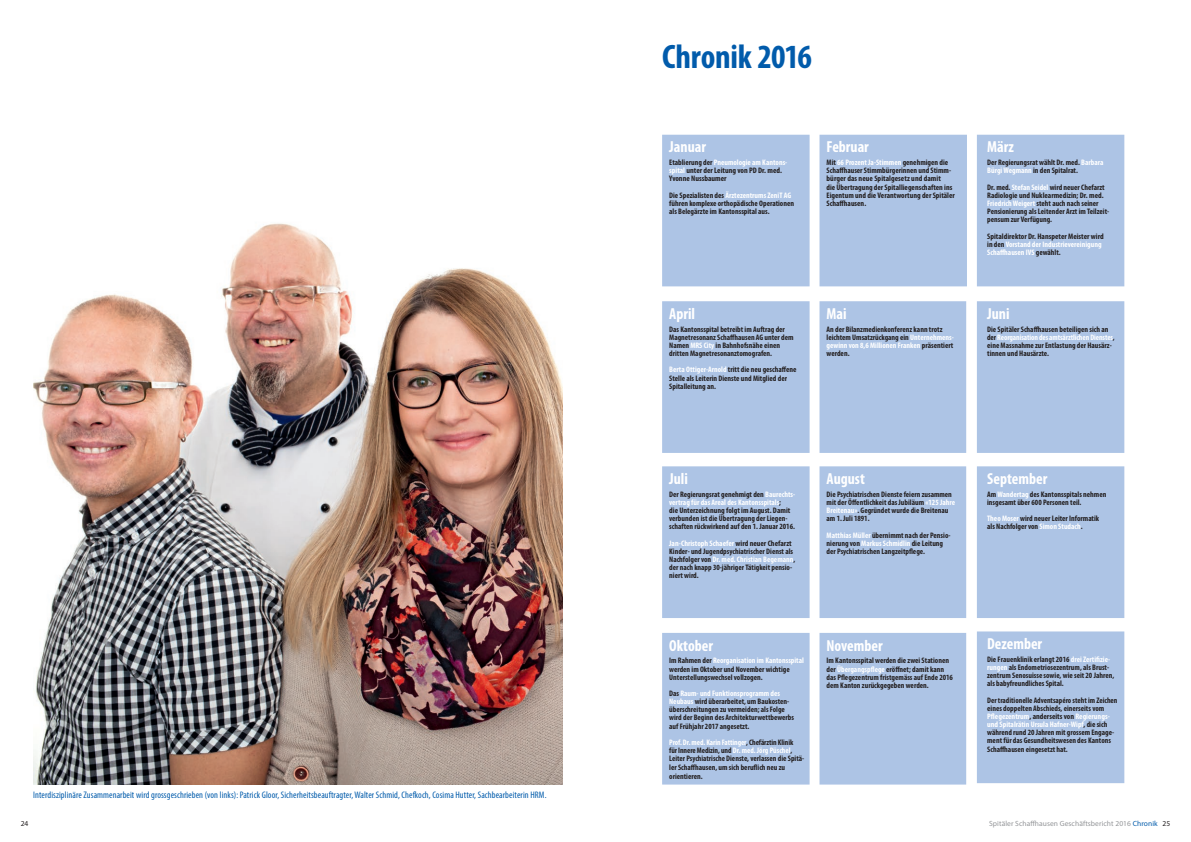
<style>
.page{position:relative;width:1191px;height:842px;background:#fff}
.page>*{position:absolute;margin:0;border:0;box-sizing:border-box;transform-origin:0 0}
.t1{font:700 condensed 34px "Myriad Pro";letter-spacing:-.005em;color:#015bab}
.t2{font:700 condensed 16px "Myriad Pro";color:#fff}
.t3{font:condensed 9.5px "Myriad Pro";letter-spacing:.01em;color:#015bab}
.t4{font:700 condensed 8px/8.2px "Myriad Pro";color:#231f20}
.t5{font:7.5px "Myriad Pro";letter-spacing:.01em;color:#939598}
.t6{font:7.5px "Myriad Pro";color:#231f20}
.s1{color:#fff}
.s2{color:#015bab}
</style>
<div class="page">
<img style="left:33px;top:223px;width:529px;height:562px">
<div style="left:977px;top:301px;width:147px;height:152px;background:#adc4e5"></div>
<div style="left:819px;top:466px;width:147px;height:152px;background:#adc4e5;border:3px solid #adc4e5"></div>
<div style="left:977px;top:466px;width:147px;height:152px;background:#adc4e5"></div>
<div style="left:819px;top:633px;width:147px;height:151px;background:#adc4e5"></div>
<div style="left:977px;top:631px;width:147px;height:152px;background:#adc4e5"></div>
<div style="left:819px;top:301px;width:147px;height:152px;background:#adc4e5;border:3px solid #adc4e5"></div>
<div style="left:662px;top:135px;width:147px;height:151px;background:#adc4e5"></div>
<div style="left:819px;top:135px;width:148px;height:151px;background:#adc4e5"></div>
<div style="left:662px;top:301px;width:147px;height:152px;background:#adc4e5"></div>
<div style="left:662px;top:466px;width:147px;height:152px;background:#adc4e5"></div>
<div style="left:662px;top:633px;width:147px;height:151px;background:#adc4e5"></div>
<div style="left:977px;top:135px;width:147px;height:151px;background:#adc4e5"></div>
<p class="t3" style="left:33px;top:789px;width:515px">Interdisziplinäre Zusammenarbeit wird grossgeschrieben (von links): Patrick Gloor, Sicherheitsbeauftragter, Walter Schmid, Chefkoch, Cosima Hutter, Sachbearbeiterin HRM.</p>
<h1 class="t1" style="left:662px;top:38px;width:151px">Chronik 2016</h1>
<h2 class="t2" style="left:669px;top:138px;width:38px">Januar</h2>
<p class="t4" style="left:669px;top:159px;width:119px">Etablierung der <span class="s1">Pneumologie am Kantons&shy;spital</span> unter der Leitung von PD Dr. med.<br>Yvonne Nussbaumer</p>
<p class="t4" style="left:669px;top:191px;width:126px">Die Spezialisten des <span class="s1">Ärztezentrums ZeniT AG </span>führen komplexe orthopädische Operationen als Belegärzte im Kantonsspital aus.</p>
<h2 class="t2" style="left:669px;top:305px;width:27px">April</h2>
<p class="t4" style="left:669px;top:325px;width:126px">Das Kantonsspital betreibt im Auftrag der Magnetresonanz Schaffhausen AG unter dem Namen <span class="s1">MRS City</span> in Bahnhofsnähe einen dritten Magnetresonanztomografen.</p>
<p class="t4" style="left:669px;top:366px;width:129px"><span class="s1">Berta Ottiger-Arnold</span> tritt die neu geschaffene<br>Stelle als Leiterin Dienste und Mitglied der<br>Spitalleitung an.</p>
<h2 class="t2" style="left:826px;top:138px;width:44px">Februar</h2>
<p class="t4" style="left:826px;top:159px;width:130px">Mit <span class="s1">66 Prozent Ja-Stimmen</span> genehmigen die Schaffhauser Stimmbürgerinnen und Stimm&shy;bürger das neue Spitalgesetz und damit<br>die Übertragung der Spitalliegenschaften ins Eigentum und die Verantwortung der Spitäler Schaffhausen.</p>
<h2 class="t2" style="left:987px;top:138px;width:28px">März</h2>
<p class="t4" style="left:987px;top:159px;width:118px">Der Regierungsrat wählt Dr. med. <span class="s1">Barbara<br>Bürgi Wegmann</span> in den Spitalrat.</p>
<p class="t4" style="left:987px;top:183px;width:123px">Dr. med. <span class="s1">Stefan Seidel</span> wird neuer Chefarzt Radiologie und Nuklearmedizin; Dr. med.<br><span class="s1">Friedrich Weigert</span> steht auch nach seiner Pensionierung als Leitender Arzt im Teilzeit&shy;pensum zur Verfügung.</p>
<p class="t4" style="left:987px;top:232px;width:118px">Spitaldirektor Dr. Hanspeter Meister wird in den <span class="s1">Vorstand der Industrievereinigung<br>Schaffhausen IVS</span> gewählt.</p>
<h2 class="t2" style="left:826px;top:305px;width:22px">Mai</h2>
<h2 class="t2" style="left:987px;top:305px;width:24px">Juni</h2>
<p class="t4" style="left:826px;top:325px;width:129px">An der Bilanzmedienkonferenz kann trotz leichtem Umsatzrückgang ein <span class="s1">Unternehmens&shy;gewinn von 8,6 Millionen Franken</span> präsentiert werden.</p>
<p class="t4" style="left:987px;top:325px;width:129px">Die Spitäler Schaffhausen beteiligen sich an der <span class="s1">Reorganisation des amtsärztlichen Dienstes</span>, eine Massnahme zur Entlastung der Hausärz&shy;tinnen und Hausärzte.</p>
<h2 class="t2" style="left:669px;top:470px;width:20px">Juli</h2>
<p class="t4" style="left:669px;top:490px;width:127px">Der Regierungsrat genehmigt den <span class="s1">Baurechts&shy;vertrag für das Areal des Kantonsspitals</span>;<br>die Unterzeichnung folgt im August. Damit verbunden ist die Übertragung der Liegen&shy;schaften rückwirkend auf den 1. Januar 2016.</p>
<p class="t4" style="left:669px;top:539px;width:128px"><span class="s1">Jan-Christoph Schaefer</span> wird neuer Chefarzt Kinder- und Jugendpsychiatrischer Dienst als Nachfolger von <span class="s1">Dr. med. Christian Begemann</span>, der nach knapp 30-jähriger Tätigkeit pensio&shy;niert wird.</p>
<h2 class="t2" style="left:826px;top:470px;width:40px">August</h2>
<h2 class="t2" style="left:987px;top:470px;width:62px">September</h2>
<p class="t4" style="left:826px;top:490px;width:130px">Die Psychiatrischen Dienste feiern zusammen mit der Öffentlichkeit das Jubiläum <span class="s1">«125 Jahre Breitenau»</span>. Gegründet wurde die Breitenau am 1. Juli 1891.</p>
<p class="t4" style="left:826px;top:531px;width:126px"><span class="s1">Matthias Müller</span> übernimmt nach der Pensio&shy;nierung von <span class="s1">Markus Schmidlin</span> die Leitung der Psychiatrischen Langzeitpflege.</p>
<p class="t4" style="left:987px;top:490px;width:121px">Am <span class="s1">Wandertag</span> des Kantonsspitals nehmen insgesamt über 600 Personen teil.</p>
<p class="t4" style="left:987px;top:515px;width:113px"><span class="s1">Theo Moser</span> wird neuer Leiter Informatik als Nachfolger von <span class="s1">Simon Studach</span>.</p>
<h2 class="t2" style="left:669px;top:636px;width:45px">Oktober</h2>
<p class="t4" style="left:669px;top:657px;width:136px">Im Rahmen der <span class="s1">Reorganisation im Kantonsspital </span>werden im Oktober und November wichtige<br>Unterstellungswechsel vollzogen.</p>
<p class="t4" style="left:669px;top:689px;width:126px">Das <span class="s1">Raum- und Funktionsprogramm des Neubaus</span> wird überarbeitet, um Baukosten&shy;überschreitungen zu vermeiden; als Folge wird der Beginn des Architekturwettbewerbs auf Frühjahr 2017 angesetzt.</p>
<p class="t4" style="left:669px;top:738px;width:137px"><span class="s1">Prof. Dr. med. Karin Fattinger</span>, Chefärztin Klinik<br>für Innere Medizin, und <span class="s1">Dr. med. Jörg Püschel</span>,<br>Leiter Psychiatrische Dienste, verlassen die Spitä-</p>
<p class="t4" style="left:669px;top:763px;width:117px;line-height:9px">ler Schaffhausen, um sich beruflich neu zu orientieren.</p>
<h2 class="t2" style="left:826px;top:636px;width:58px">November</h2>
<h2 class="t2" style="left:987px;top:635px;width:56px">Dezember</h2>
<p class="t4" style="left:826px;top:657px;width:128px">Im Kantonsspital werden die zwei Stationen der <span class="s1">Übergangspflege</span> eröffnet; damit kann das Pflegezentrum fristgemäss auf Ende 2016 dem Kanton zurückgegeben werden.</p>
<p class="t4" style="left:987px;top:655px;width:129px">Die Frauenklinik erlangt 2016 <span class="s1">drei Zertifizie&shy;rungen</span> als Endometriosezentrum, als Brust&shy;zentrum Senosuisse sowie, wie seit 20 Jahren, als babyfreundliches Spital.</p>
<p class="t4" style="left:987px;top:696px;width:132px">Der traditionelle Adventsapéro steht im Zeichen eines doppelten Abschieds, einerseits vom <span class="s1">Pflegezentrum</span>, anderseits von <span class="s1">Regierungs&shy;und Spitalrätin Ursula Hafner-Wipf</span>, die sich während rund 20 Jahren mit grossem Engage&shy;ment für das Gesundheitswesen des Kantons Schaffhausen eingesetzt hat.</p>
<p class="t5" style="left:989px;top:819px;width:170px">Spitäler Schaffhausen Geschäftsbericht 2016 <span class="s2">Chronik</span></p>
<p class="t6" style="left:21px;top:819px;width:9px">24</p>
<p class="t6" style="left:1162px;top:819px;width:9px">25</p>
</div>
